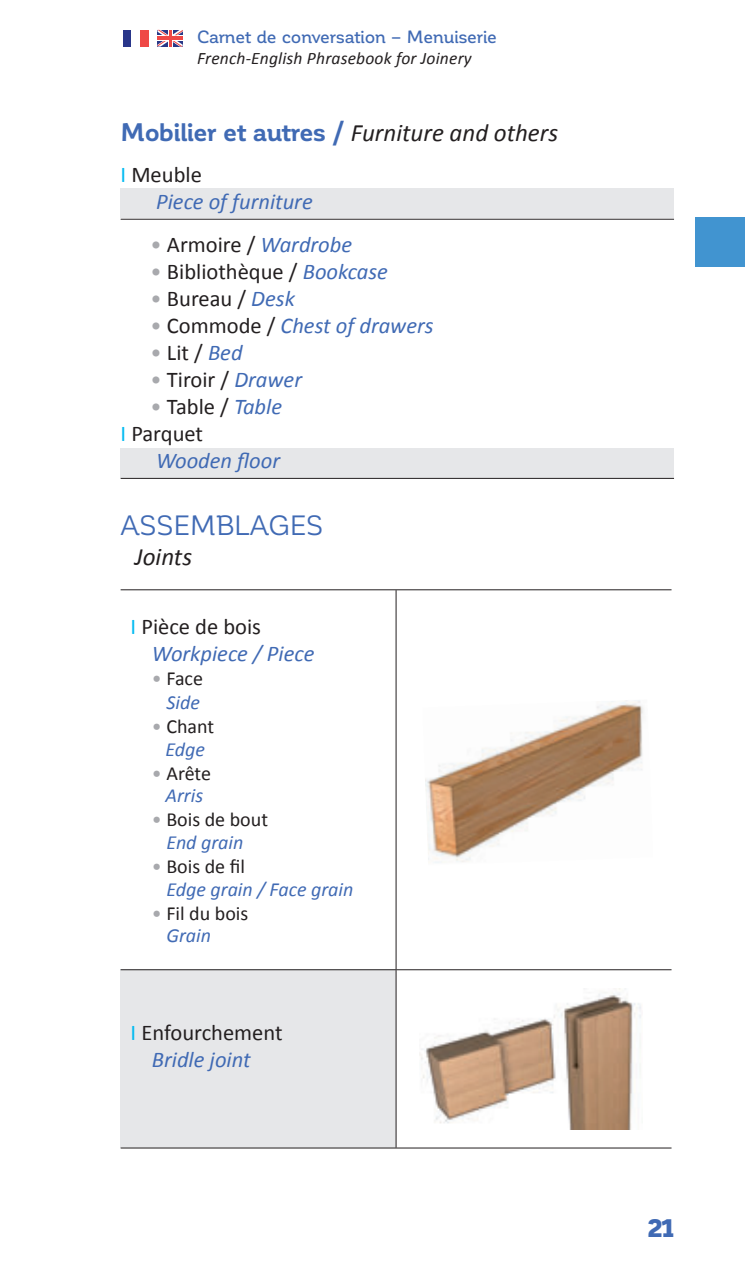
<style>
.page{position:relative;width:745px;height:1276px;background:#fff}
.page>*{position:absolute;margin:0;border:0;box-sizing:border-box;transform-origin:0 0}
.t1{font:27.5px "Corporative";letter-spacing:.015em;color:#406ab4}
.t2{font:italic 25px "Calibri";color:#231f20}
.t3{font:900 25px "Corporative";color:#406ab4}
.t4{font:22.5px/27px "Calibri";color:#231f20}
.t5{font:italic 22.5px/27px "Calibri";color:#406ab4}
.t6{font:20px/22.5px "Calibri";color:#231f20;text-align:center}
.t7{font:italic 20px/22.5px "Calibri";color:#406ab4}
.t8{font:italic 17.5px "Calibri";letter-spacing:.01em;color:#231f20}
.t9{font:500 17.5px "Corporative";letter-spacing:-.01em;color:#406ab4}
.s1{font-family:"Corporative";font-weight:700;font-style:normal;color:#406ab4}
.s2{font-style:normal;color:#00baf1}
.s3{font-style:normal;color:#231f20}
.s4{color:#a8a9ad}
.s5{font-style:italic;color:#406ab4}
.s6{font-style:normal;color:#a8a9ad}
.s7{color:#00baf1}
</style>
<div class="page">
<div style="left:694px;top:218px;width:50px;height:49px;background:#4194d0"></div>
<div style="left:123px;top:30px;width:8px;height:17px;background:#29368a"></div>
<div style="left:140px;top:30px;width:8px;height:17px;background:#ef4846"></div>
<svg style="left:157px;top:30px;width:25px;height:17px"></svg>
<div style="left:120px;top:188px;width:553px;height:30px;background:#e6e7e9"></div>
<hr style="left:120px;top:219px;width:553px;height:1px;background:#231f20">
<div style="left:120px;top:448px;width:553px;height:29px;background:#e6e7e9"></div>
<hr style="left:120px;top:478px;width:553px;height:1px;background:#231f20">
<div style="left:120px;top:969px;width:276px;height:179px;background:#e6e7e9"></div>
<hr style="left:120px;top:589px;width:551px;height:1px;background:#231f20">
<hr style="left:395px;top:590px;width:1px;height:379px;background:#231f20">
<hr style="left:120px;top:969px;width:551px;height:1px;background:#231f20">
<hr style="left:395px;top:970px;width:1px;height:177px;background:#231f20">
<hr style="left:120px;top:1147px;width:551px;height:1px;background:#231f20">
<img style="left:425px;top:700px;width:219px;height:163px">
<img style="left:419px;top:988px;width:222px;height:141px">
<p class="t9" style="left:197px;top:31px;width:301px">Carnet de conversation – Menuiserie</p>
<p class="t8" style="left:197px;top:48px;width:276px">French-English Phrasebook for Joinery</p>
<p class="t2" style="left:120px;top:117px;width:439px"><span class="s1">Mobilier et autres /</span> Furniture and others</p>
<p class="t5" style="left:156px;top:161px;width:158px;text-indent:-35px"><span class="s2">I</span> <span class="s3">Meuble<br></span>Piece of furniture</p>
<p class="t4" style="left:150px;top:231px;width:203px"><span class="s4">•</span> Armoire / <span class="s5">Wardrobe</span></p>
<p class="t4" style="left:150px;top:258px;width:239px"><span class="s4">•</span> Bibliothèque / <span class="s5">Bookcase</span></p>
<p class="t4" style="left:150px;top:285px;width:146px"><span class="s4">•</span> Bureau / <span class="s5">Desk</span></p>
<p class="t5" style="left:150px;top:312px;width:284px"><span class="s6">•</span> <span class="s3">Commode /</span> Chest of drawers</p>
<p class="t4" style="left:150px;top:339px;width:93px"><span class="s4">•</span> Lit / <span class="s5">Bed</span></p>
<p class="t4" style="left:150px;top:366px;width:153px"><span class="s4">•</span> Tiroir / <span class="s5">Drawer</span></p>
<p class="t4" style="left:120px;top:393px;width:163px;text-indent:30px"><span class="s4">•</span> Table / <span class="s5">Table<br></span><span class="s7">I</span> Parquet</p>
<p class="t5" style="left:156px;top:447px;width:125px">Wooden floor</p>
<p class="t1" style="left:120px;top:515px;width:204px">ASSEMBLAGES</p>
<p class="t2" style="left:135px;top:541px;width:59px">Joints</p>
<p class="t5" style="left:152px;top:613px;width:164px;text-indent:-21px"><span class="s2">I</span> <span class="s3">Pièce de bois<br></span>Workpiece / Piece</p>
<p class="t6" style="left:152px;top:666px;width:53px;line-height:24px"><span class="s4">•</span> Face<br><span class="s5">Side</span></p>
<p class="t6" style="left:152px;top:715px;width:64px"><span class="s4">•</span> Chant<br><span class="s5">Edge</span></p>
<p class="t6" style="left:152px;top:762px;width:61px"><span class="s4">•</span> Arête<br><span class="s5">Arris</span></p>
<p class="t6" style="left:152px;top:808px;width:118px"><span class="s4">•</span> Bois de bout<br><span class="s5">End grain</span></p>
<p class="t7" style="left:166px;top:855px;width:188px;text-indent:-14px"><span class="s6">•</span> <span class="s3">Bois de fil<br></span>Edge grain / Face grain</p>
<p class="t6" style="left:166px;top:901px;width:83px;text-align:left;text-indent:-14px"><span class="s4">•</span> Fil du bois<br><span class="s5">Grain</span></p>
<p class="t4" style="left:130px;top:1019px;width:153px;text-align:center"><span class="s7">I</span> Enfourchement<br><span class="s5">Bridle joint</span></p>
<p class="t3" style="left:647px;top:1219px;width:27px">21</p>
</div>
